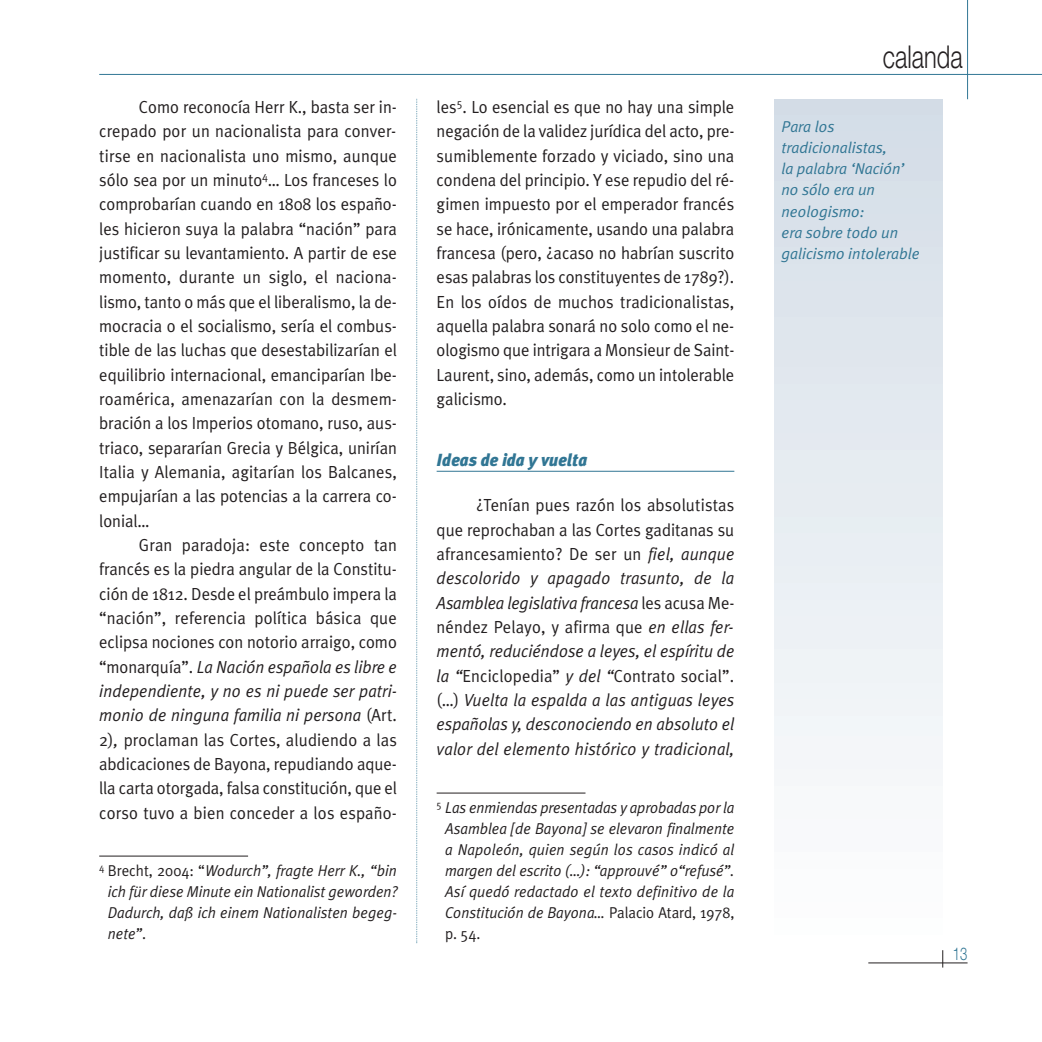
<style>
.page{position:relative;width:1042px;height:1042px;background:#fff}
.page>*{position:absolute;margin:0;border:0;box-sizing:border-box;transform-origin:0 0}
.t1{font:300 31.5px "Helvetica Neue";color:#231f20;scale:.75 1}
.t2{font:17.5px/24.3px "Meta Plus Normal";color:#231f20;text-align:justify;scale:.95 1}
.t3{font:italic 17.5px/24.3px "Meta Plus Normal";letter-spacing:.01em;color:#231f20;text-align:justify;scale:.95 1}
.t4{font:italic 900 17.5px "Meta Plus";color:#317694;scale:.95 1}
.t5{font:300 17.5px "Helvetica Neue";color:#317694;scale:.75 1}
.t6{font:italic 15.75px/21px "Meta Plus Normal";letter-spacing:.005em;color:#231f20;text-align:justify;scale:.95 1}
.t7{font:italic 15.75px/21px "Meta Plus Normal";color:#317694}
.s1{font-style:italic}
.s2{font-style:normal}
</style>
<div class="page">
<hr style="left:99px;top:74px;width:943px;height:1px;background:#317694">
<hr style="left:967px;top:0;width:1px;height:99px;background:#317694">
<hr style="left:437px;top:471px;width:297px;height:1px;background:#317694">
<svg style="left:416px;top:99px;width:1px;height:844px"></svg>
<hr style="left:868px;top:962px;width:99px;height:1px;background:#231f20">
<svg style="left:942px;top:950px;width:1px;height:17px"></svg>
<div style="left:774px;top:99px;width:169px;height:844px;background:linear-gradient(to bottom,#d3dce6,#fdfefe)"></div>
<hr style="left:99px;top:855px;width:149px;height:1px;background:#231f20">
<hr style="left:437px;top:792px;width:148px;height:1px;background:#231f20">
<p class="t2" style="left:99px;top:96px;width:315px;text-indent:40px">Como reconocía Herr K., basta ser in&shy;crepado por un nacionalista para conver&shy;tirse en nacionalista uno mismo, aunque sólo sea por un minuto<sup>4</sup>… Los franceses lo comprobarían cuando en 1808 los españo&shy;les hicieron suya la palabra “nación” para justificar su levantamiento. A partir de ese momento, durante un siglo, el naciona&shy;lismo, tanto o más que el liberalismo, la de&shy;mocracia o el socialismo, sería el combus&shy;tible de las luchas que desestabilizarían el equilibrio internacional, emanciparían Ibe&shy;roamérica, amenazarían con la desmem&shy;bración a los Imperios otomano, ruso, aus&shy;triaco, separarían Grecia y Bélgica, unirían Italia y Alemania, agitarían los Balcanes, empujarían a las potencias a la carrera co&shy;lonial…</p>
<p class="t2" style="left:99px;top:534px;width:315px;text-indent:40px">Gran paradoja: este concepto tan francés es la piedra angular de la Constitu&shy;ción de 1812. Desde el preámbulo impera la “nación”, referencia política básica que eclipsa nociones con notorio arraigo, como “monarquía”. <span class="s1">La Nación española es libre e independiente, y no es ni puede ser patri&shy;monio de ninguna familia ni persona</span> (Art.<br>2)<span class="s1">,</span> proclaman las Cortes, aludiendo a las abdicaciones de Bayona, repudiando aque&shy;lla carta otorgada, falsa constitución, que el corso tuvo a bien conceder a los españo-</p>
<p class="t6" style="left:108px;top:862px;width:306px;text-indent:-9px"><sup>4</sup> <span class="s2">Brecht, 2004: “</span>Wodurch”, fragte Herr K., “bin ich für diese Minute ein Nationalist geworden?<br>Dadurch, daß ich einem Nationalisten begeg&shy;nete”<span class="s2">.</span></p>
<p class="t2" style="left:437px;top:96px;width:315px">les<sup>5</sup>. Lo esencial es que no hay una simple negación de la validez jurídica del acto, pre&shy;sumiblemente forzado y viciado, sino una condena del principio. Y ese repudio del ré&shy;gimen impuesto por el emperador francés se hace, irónicamente, usando una palabra francesa (pero, ¿acaso no habrían suscrito esas palabras los constituyentes de 1789?).<br>En los oídos de muchos tradicionalistas, aquella palabra sonará no solo como el ne&shy;ologismo que intrigara a Monsieur de Saint-Laurent, sino, además, como un intolerable galicismo.</p>
<p class="t4" style="left:437px;top:453px;width:160px">Ideas de ida y vuelta</p>
<p class="t3" style="left:437px;top:494px;width:315px;text-indent:40px"><span class="s2">¿Tenían pues razón los absolutistas que reprochaban a las Cortes gaditanas su afrancesamiento? De ser un</span> fiel, aunque descolorido y apagado trasunto, de la Asamblea legislativa francesa <span class="s2">les acusa Me&shy;néndez Pelayo, y afirma que</span> en ellas fer&shy;mentó, reduciéndose a leyes, el espíritu de la “<span class="s2">Enciclopedia”</span> y del “<span class="s2">Contrato social”. (…)</span> Vuelta la espalda a las antiguas leyes españolas y, desconociendo en absoluto el valor del elemento histórico y tradicional,</p>
<p class="t6" style="left:445px;top:799px;width:306px;text-indent:-9px"><sup>5</sup> Las enmiendas presentadas y aprobadas por la Asamblea [de Bayona] se elevaron finalmente a Napoleón, quien según los casos indicó al margen del escrito (…): “approuvé” o“refusé”.<br>Así quedó redactado el texto definitivo de la Constitución de Bayona… <span class="s2">Palacio Atard, 1978, p. 54.</span></p>
<h1 class="t1" style="left:883px;top:45px;width:108px">calanda</h1>
<p class="t7" style="left:781px;top:118px;width:140px">Para los tradicionalistas,<br>la palabra ‘Nación’ no sólo era un neologismo:<br>era sobre todo un galicismo intolerable</p>
<p class="t5" style="left:953px;top:947px;width:21px">13</p>
</div>
